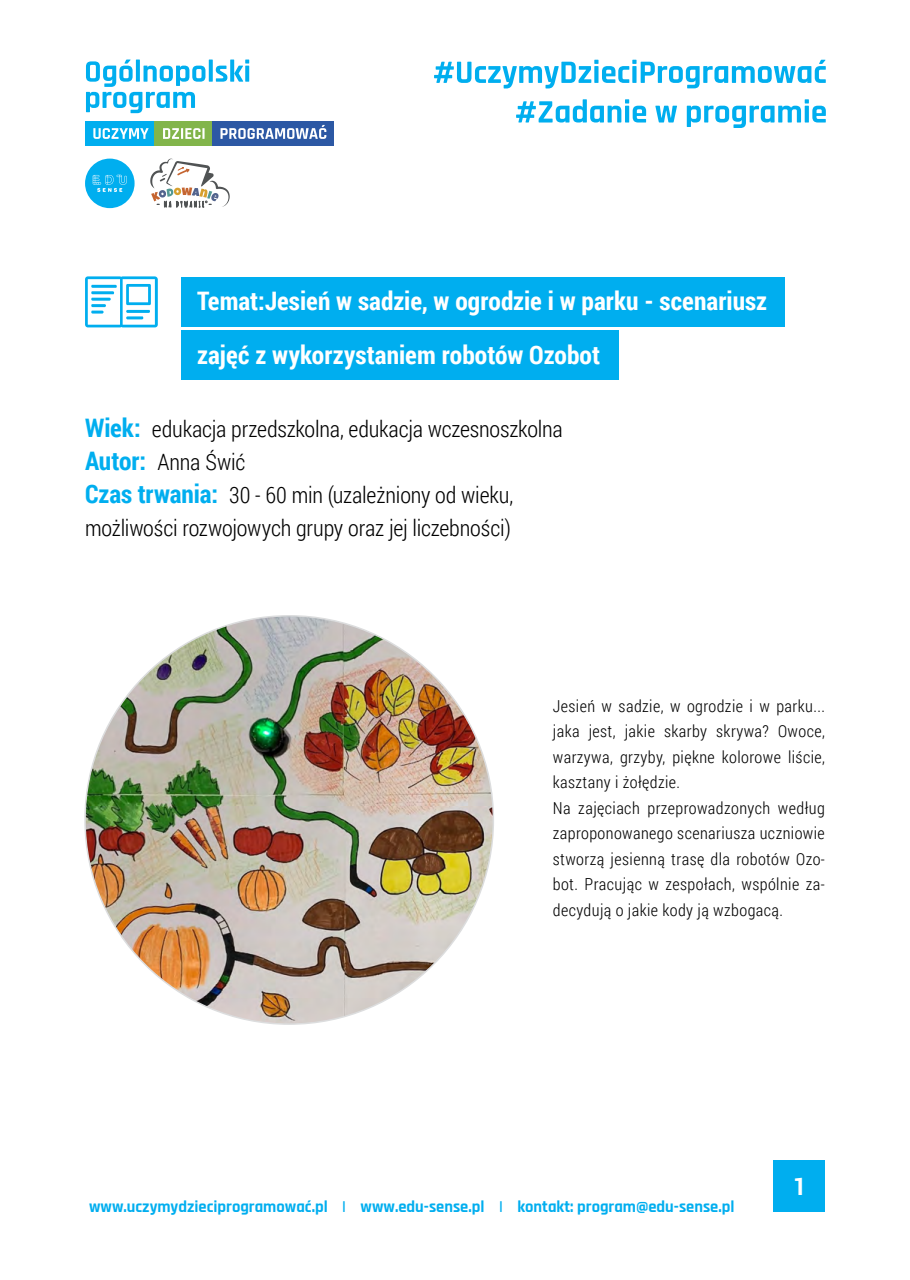
<style>
.page{position:relative;width:910px;height:1280px;background:#fff}
.page>*{position:absolute;margin:0;border:0;box-sizing:border-box;transform-origin:0 0}
.t1{font:700 25.5px/54px "Roboto Condensed";letter-spacing:.005em;color:#fff}
.t2{font:700 24px "Roboto";color:#fff}
.t3{font:300 22.5px/33px "Roboto Condensed";letter-spacing:-.01em;color:#000}
.t4{font:300 16.5px/25.5px "Roboto Condensed";letter-spacing:.025em;color:#000}
.t5{font:700 16.5px "Rajdhani";color:#00aeef}
.s1{font-weight:700;font-size:25.5px;color:#00aeef}
</style>
<div class="page">
<div style="left:774px;top:1161px;width:51px;height:51px;background:#00aeef"></div>
<div style="left:181px;top:277px;width:604px;height:50px;background:#00aeef"></div>
<div style="left:181px;top:330px;width:438px;height:49px;background:#00aeef"></div>
<img style="left:85px;top:616px;width:408px;height:408px;border-radius:204px">
<svg style="left:85px;top:276px;width:73px;height:51px"></svg>
<svg style="left:209px;top:60px;width:4px;height:22px"></svg>
<svg style="left:216px;top:60px;width:33px;height:22px"></svg>
<svg style="left:86px;top:60px;width:119px;height:53px"></svg>
<div style="left:85px;top:121px;width:70px;height:24px;background:#00aeef"></div>
<svg style="left:93px;top:128px;width:56px;height:11px"></svg>
<div style="left:155px;top:121px;width:57px;height:24px;background:#82b54b"></div>
<svg style="left:163px;top:128px;width:42px;height:11px"></svg>
<div style="left:212px;top:121px;width:121px;height:24px;background:#2c58a4"></div>
<svg style="left:220px;top:125px;width:106px;height:14px"></svg>
<div style="left:85px;top:159px;width:50px;height:49px;background:#00aeef;border-radius:50%"></div>
<svg style="left:93px;top:175px;width:34px;height:17px"></svg>
<svg style="left:150px;top:159px;width:80px;height:49px"></svg>
<svg style="left:434px;top:60px;width:392px;height:28px"></svg>
<svg style="left:516px;top:99px;width:130px;height:24px"></svg>
<svg style="left:655px;top:106px;width:22px;height:17px"></svg>
<svg style="left:687px;top:99px;width:139px;height:29px"></svg>
<h1 class="t1" style="left:197px;top:273px;width:572px">Temat:Jesień w sadzie, w ogrodzie i w parku - scenariusz zajęć z wykorzystaniem robotów Ozobot</h1>
<h3 class="t3" style="left:85px;top:412px;width:479px"><span class="s1">Wiek:</span> edukacja przedszkolna, edukacja wczesnoszkolna <span class="s1">Autor:</span> Anna Świć<br><span class="s1">Czas trwania:</span> 30 - 60 min (uzależniony od wieku, możliwości rozwojowych grupy oraz jej liczebności)</h3>
<p class="t4" style="left:553px;top:692px;width:274px">Jesień w sadzie, w ogrodzie i w parku... jaka jest, jakie skarby skrywa? Owoce, warzywa, grzyby, piękne kolorowe liście, kasztany i żołędzie.<br>Na zajęciach przeprowadzonych według zaproponowanego scenariusza uczniowie stworzą jesienną trasę dla robotów Ozo&shy;bot. Pracując w zespołach, wspólnie za&shy;decydują o jakie kody ją wzbogacą.</p>
<p class="t5" style="left:89px;top:1196px;width:647px">www.uczymydzieciprogramować.pl | www.edu-sense.pl | kontakt: program@edu-sense.pl</p>
<h2 class="t2" style="left:793px;top:1170px;width:15px">1</h2>
</div>
